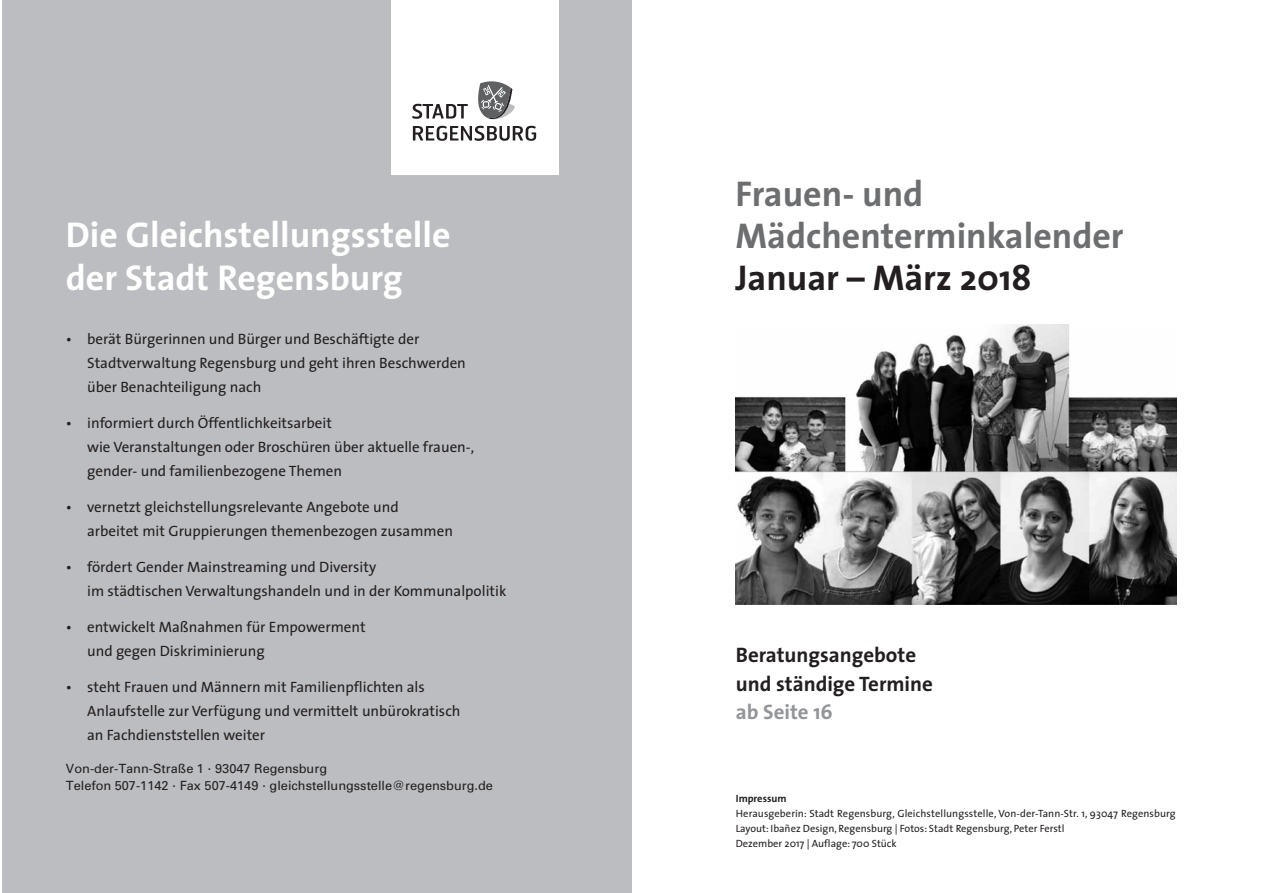
<style>
.page{position:relative;width:1263px;height:893px;background:#fff}
.page>*{position:absolute;margin:0;border:0;box-sizing:border-box;transform-origin:0 0}
.t1{font:700 36px/43.2px "The Sans";color:#fff}
.t2{font:700 36px/42px "The Sans";color:#6d6e70}
.t3{font:700 36px "The Sans";color:#231f20}
.t4{font:700 21px/28.5px "The Sans";color:#231f20}
.t5{font:700 21px "The Sans";color:#939598}
.t6{font:15px/24px "The Sans";color:#231f20}
.t7{font:12.75px/16.5px "Univers";color:#231f20}
.t8{font:10.5px/15px "The Sans";color:#231f20}
.t9{font:700 10.5px "The Sans";color:#231f20}
.s1{font-family:"Lucida Grande"}
</style>
<div class="page">
<img style="left:736px;top:325px;width:440px;height:279px">
<div style="left:2px;top:0;width:630px;height:893px;background:#bbbdc0"></div>
<div style="left:391px;top:0;width:167px;height:174px;background:#fff"></div>
<svg style="left:412px;top:81px;width:124px;height:60px"></svg>
<h1 class="t1" style="left:66px;top:217px;width:386px">Die Gleichstellungsstelle der Stadt Regensburg</h1>
<p class="t6" style="left:87px;top:328px;width:380px;text-indent:-21px">• berät Bürgerinnen und Bürger und Beschäftigte der<br>Stadtverwaltung Regensburg und geht ihren Beschwerden über Benachteiligung nach</p>
<p class="t6" style="left:87px;top:412px;width:389px;text-indent:-21px">• informiert durch Öffentlichkeitsarbeit<br>wie Veranstaltungen oder Broschüren über aktuelle frauen-, gender- und familienbezogene Themen</p>
<p class="t6" style="left:87px;top:496px;width:367px;text-indent:-21px">• vernetzt gleichstellungsrelevante Angebote und arbeitet mit Gruppierungen themenbezogen zusammen</p>
<p class="t6" style="left:87px;top:556px;width:421px;text-indent:-21px">• fördert Gender Mainstreaming und Diversity<br>im städtischen Verwaltungshandeln und in der Kommunalpolitik</p>
<p class="t6" style="left:87px;top:616px;width:280px;text-indent:-21px">• entwickelt Maßnahmen für Empowerment und gegen Diskriminierung</p>
<p class="t6" style="left:87px;top:676px;width:375px;text-indent:-21px">• steht Frauen und Männern mit Familienpflichten als<br>Anlaufstelle zur Verfügung und vermittelt unbürokratisch an Fachdienststellen weiter</p>
<p class="t7" style="left:66px;top:762px;width:429px">Von-der-Tann-Straße 1 <span class="s1">·</span> 93047 Regensburg<br>Telefon 507-1142 <span class="s1">·</span> Fax 507-4149 <span class="s1">·</span> gleichstellungsstelle@regensburg.de</p>
<h1 class="t2" style="left:735px;top:176px;width:390px">Frauen- und<br>Mädchenterminkalender</h1>
<h1 class="t3" style="left:735px;top:263px;width:297px">Januar – März 2018</h1>
<h2 class="t4" style="left:736px;top:643px;width:199px">Beratungsangebote und ständige Termine</h2>
<h2 class="t5" style="left:736px;top:704px;width:98px">ab Seite 16</h2>
<p class="t9" style="left:736px;top:794px;width:52px">Impressum</p>
<p class="t8" style="left:736px;top:807px;width:441px">Herausgeberin: Stadt Regensburg, Gleichstellungsstelle, Von-der-Tann-Str. 1, 93047 Regensburg<br>Layout: Ibañez Design, Regensburg | Fotos: Stadt Regensburg, Peter Ferstl<br>Dezember 2017 | Auflage: 700 Stück</p>
</div>
